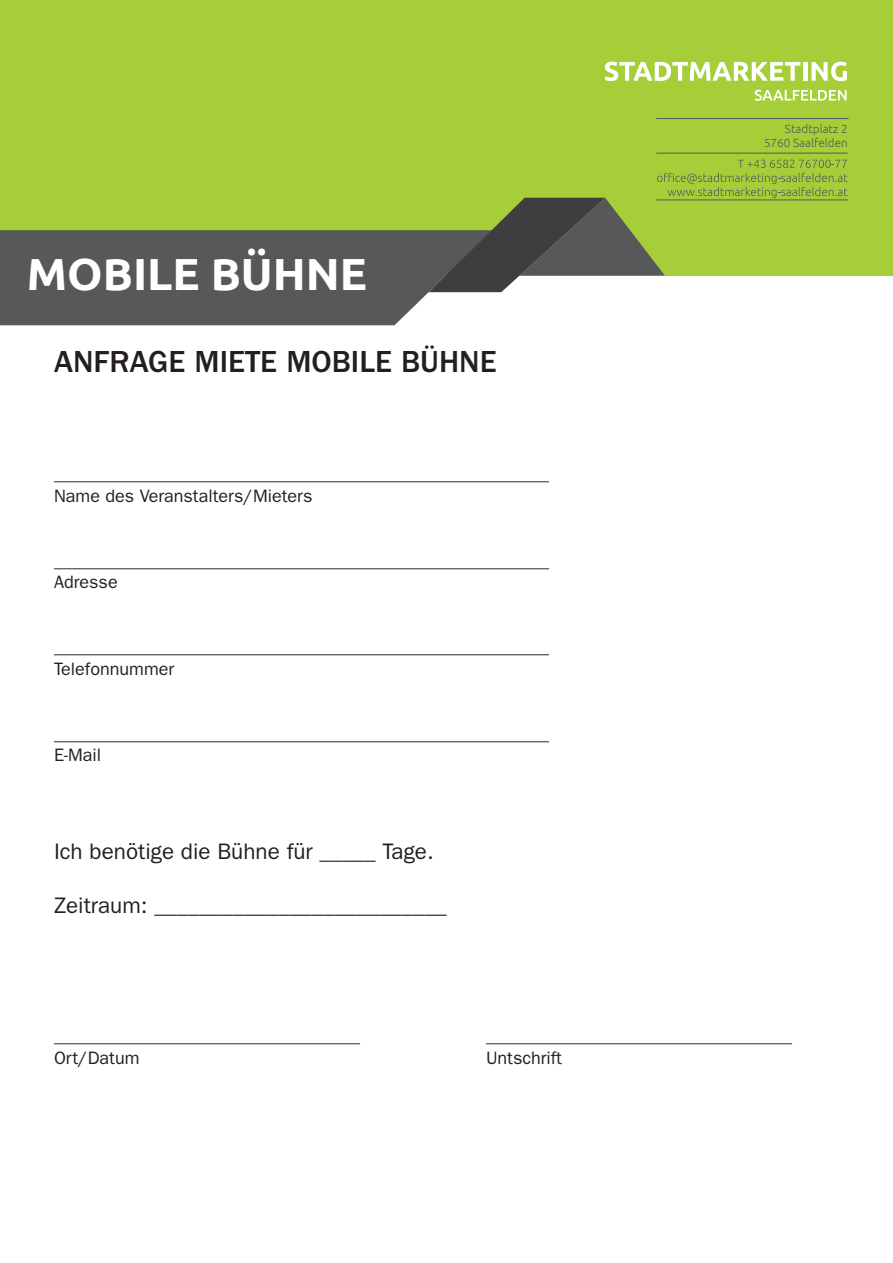
<style>
.page{position:relative;width:893px;height:1263px;background:#fff}
.page>*{position:absolute;margin:0;border:0;box-sizing:border-box;transform-origin:0 0}
.t1{font:700 45px "Ubuntu";color:#fff}
.t2{font:500 31.5px "ITC Franklin Gothic Std";color:#231f20}
.t3{font:22.5px "ITC Franklin Gothic Std";color:#231f20}
.t4{font:18px/21.6px "ITC Franklin Gothic Std";color:#231f20}
.t5{font:300 11.7px/14.1px "Ubuntu";color:#57585a;text-align:right}
</style>
<div class="page">
<div style="left:0;top:0;width:893px;height:276px;background:#a6ce39"></div>
<svg style="left:0;top:230px;width:492px;height:95px;background:#616264"></svg>
<svg style="left:605px;top:62px;width:195px;height:19px"></svg>
<hr style="left:803px;top:62px;width:4px;height:19px;background:#fff">
<svg style="left:812px;top:62px;width:35px;height:19px"></svg>
<svg style="left:755px;top:90px;width:92px;height:11px"></svg>
<hr style="left:656px;top:118px;width:193px;height:1px;background:#57585a">
<hr style="left:656px;top:153px;width:192px;height:1px;background:#57585a">
<svg style="left:429px;top:160px;width:419px;height:132px"></svg>
<hr style="left:656px;top:200px;width:192px;height:1px;background:#57585a">
<h1 class="t1" style="left:27px;top:247px;width:342px">MOBILE BÜHNE</h1>
<h2 class="t2" style="left:54px;top:344px;width:444px">ANFRAGE MIETE MOBILE BÜHNE</h2>
<p class="t4" style="left:54px;top:464px;width:496px">_______________________________________________________<br>Name des Veranstalters/Mieters</p>
<p class="t4" style="left:54px;top:550px;width:496px">_______________________________________________________<br>Adresse</p>
<p class="t4" style="left:54px;top:636px;width:496px">_______________________________________________________<br>Telefonnummer</p>
<p class="t4" style="left:54px;top:723px;width:496px">_______________________________________________________<br>E-Mail</p>
<p class="t3" style="left:54px;top:838px;width:381px">Ich benötige die Bühne für _____ Tage.</p>
<p class="t3" style="left:54px;top:892px;width:394px">Zeitraum: __________________________</p>
<p class="t5" style="left:764px;top:121px;width:85px">Stadtplatz 2<br>5760 Saalfelden</p>
<p class="t4" style="left:54px;top:1025px;width:307px">__________________________________</p>
<p class="t4" style="left:486px;top:1025px;width:307px">__________________________________</p>
<p class="t4" style="left:54px;top:1047px;width:87px">Ort/Datum</p>
<p class="t4" style="left:486px;top:1047px;width:77px">Untschrift</p>
</div>
